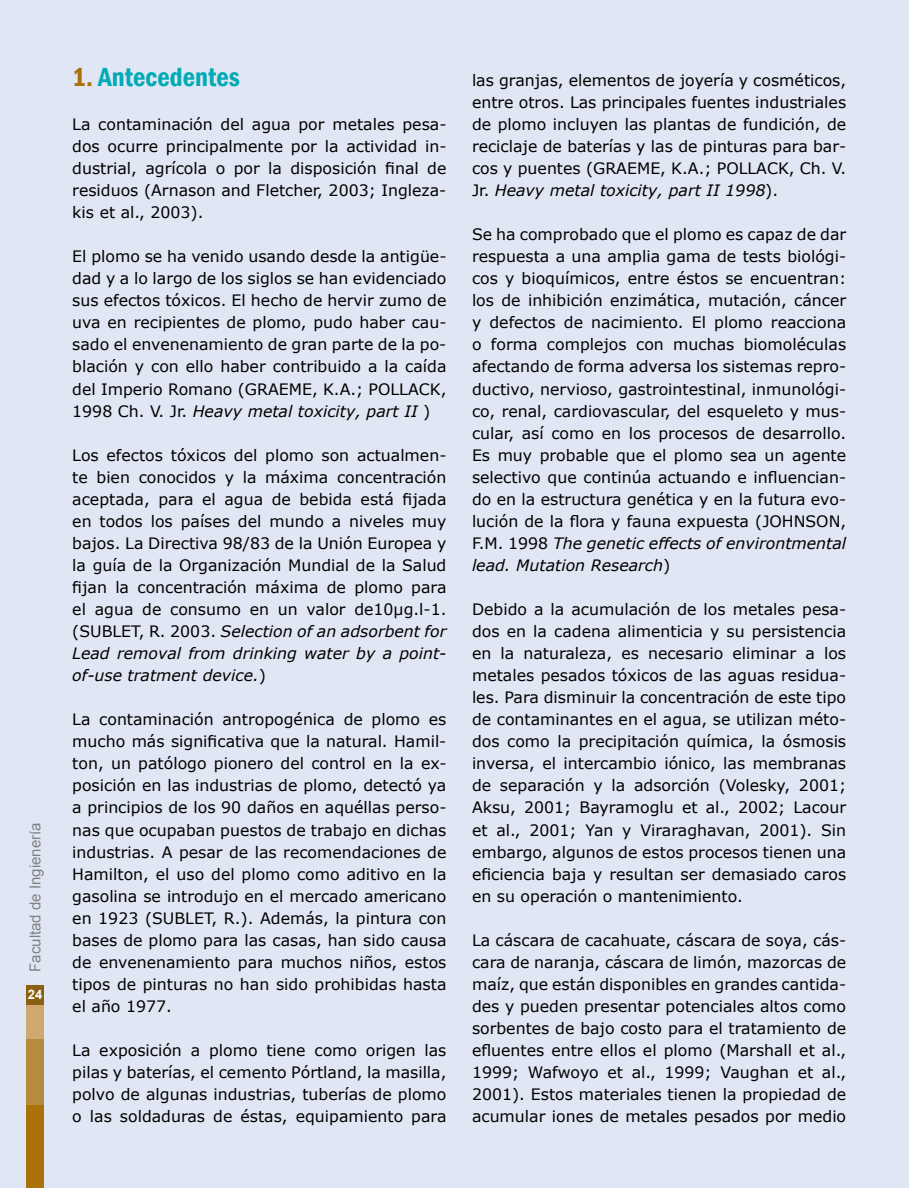
<style>
.page{position:relative;width:910px;height:1188px;background:#fff}
.page>*{position:absolute;margin:0;border:0;box-sizing:border-box;transform-origin:0 0}
.t1{font:600 condensed 27px "Franklin Gothic";color:#00abb5}
.t2{font:15.75px/22px "Verdana";color:#000;text-align:justify}
.t3{font:15px "Arial";color:#808285}
.t4{font:700 13.05px "Arial";color:#fff}
.s1{color:#ab720a}
.s2{font-style:italic}
</style>
<div class="page">
<div style="left:0;top:0;width:908px;height:1188px;background:#e1e6f4"></div>
<div style="left:26px;top:1036px;width:18px;height:100px;background:#b78b3e"></div>
<div style="left:26px;top:1106px;width:18px;height:82px;background:#ab720a"></div>
<div style="left:26px;top:992px;width:18px;height:47px;background:#d0a86d"></div>
<div style="left:26px;top:985px;width:18px;height:20px;background:#8a5f12"></div>
<p class="t3" style="left:25px;top:972px;width:151px;rotate:-90deg">Facultad de Ingienería</p>
<p class="t4" style="left:28px;top:985px;width:16px">24</p>
<h1 class="t1" style="left:72px;top:59px;width:169px"><span class="s1">1.</span> Antecedentes</h1>
<p class="t2" style="left:72px;top:113px;width:376px">La contaminación del agua por metales pesa&shy;dos ocurre principalmente por la actividad in&shy;dustrial, agrícola o por la disposición final de residuos (Arnason and Fletcher, 2003; Ingleza&shy;kis et al., 2003).</p>
<p class="t2" style="left:72px;top:245px;width:376px">El plomo se ha venido usando desde la antigüe&shy;dad y a lo largo de los siglos se han evidenciado sus efectos tóxicos. El hecho de hervir zumo de uva en recipientes de plomo, pudo haber cau&shy;sado el envenenamiento de gran parte de la po&shy;blación y con ello haber contribuido a la caída del Imperio Romano (GRAEME, K.A.; POLLACK, 1998 Ch. V. Jr. <span class="s2">Heavy metal toxicity, part II</span> )</p>
<p class="t2" style="left:72px;top:444px;width:376px">Los efectos tóxicos del plomo son actualmen&shy;te bien conocidos y la máxima concentración aceptada, para el agua de bebida está fijada en todos los países del mundo a niveles muy bajos. La Directiva 98/83 de la Unión Europea y la guía de la Organización Mundial de la Salud fijan la concentración máxima de plomo para el agua de consumo en un valor de10µg.l-1. (SUBLET, R. 2003. <span class="s2">Selection of an adsorbent for Lead removal from drinking water by a point&shy;of-use tratment device.</span>)</p>
<p class="t2" style="left:72px;top:708px;width:376px">La contaminación antropogénica de plomo es mucho más significativa que la natural. Hamil&shy;ton, un patólogo pionero del control en la ex&shy;posición en las industrias de plomo, detectó ya a principios de los 90 daños en aquéllas perso&shy;nas que ocupaban puestos de trabajo en dichas industrias. A pesar de las recomendaciones de Hamilton, el uso del plomo como aditivo en la gasolina se introdujo en el mercado americano en 1923 (SUBLET, R.). Además, la pintura con bases de plomo para las casas, han sido causa de envenenamiento para muchos niños, estos tipos de pinturas no han sido prohibidas hasta el año 1977.</p>
<p class="t2" style="left:72px;top:1039px;width:376px">La exposición a plomo tiene como origen las pilas y baterías, el cemento Pórtland, la masilla, polvo de algunas industrias, tuberías de plomo o las soldaduras de éstas, equipamiento para</p>
<p class="t2" style="left:472px;top:69px;width:376px">las granjas, elementos de joyería y cosméticos, entre otros. Las principales fuentes industriales de plomo incluyen las plantas de fundición, de reciclaje de baterías y las de pinturas para bar&shy;cos y puentes (GRAEME, K.A.; POLLACK, Ch. V.<br>Jr. <span class="s2">Heavy metal toxicity, part II 1998</span>).</p>
<p class="t2" style="left:472px;top:223px;width:376px">Se ha comprobado que el plomo es capaz de dar respuesta a una amplia gama de tests biológi&shy;cos y bioquímicos, entre éstos se encuentran: los de inhibición enzimática, mutación, cáncer y defectos de nacimiento. El plomo reacciona o forma complejos con muchas biomoléculas afectando de forma adversa los sistemas repro&shy;ductivo, nervioso, gastrointestinal, inmunológi&shy;co, renal, cardiovascular, del esqueleto y mus&shy;cular, así como en los procesos de desarrollo.<br>Es muy probable que el plomo sea un agente selectivo que continúa actuando e influencian&shy;do en la estructura genética y en la futura evo&shy;lución de la flora y fauna expuesta (JOHNSON, F.M. 1998 <span class="s2">The genetic effects of environtmental lead. Mutation Research</span>)</p>
<p class="t2" style="left:472px;top:598px;width:376px">Debido a la acumulación de los metales pesa&shy;dos en la cadena alimenticia y su persistencia en la naturaleza, es necesario eliminar a los metales pesados tóxicos de las aguas residua&shy;les. Para disminuir la concentración de este tipo de contaminantes en el agua, se utilizan méto&shy;dos como la precipitación química, la ósmosis inversa, el intercambio iónico, las membranas de separación y la adsorción (Volesky, 2001; Aksu, 2001; Bayramoglu et al., 2002; Lacour et al., 2001; Yan y Viraraghavan, 2001). Sin embargo, algunos de estos procesos tienen una eficiencia baja y resultan ser demasiado caros en su operación o mantenimiento.</p>
<p class="t2" style="left:472px;top:929px;width:376px">La cáscara de cacahuate, cáscara de soya, cás&shy;cara de naranja, cáscara de limón, mazorcas de maíz, que están disponibles en grandes cantida&shy;des y pueden presentar potenciales altos como sorbentes de bajo costo para el tratamiento de efluentes entre ellos el plomo (Marshall et al., 1999; Wafwoyo et al., 1999; Vaughan et al., 2001). Estos materiales tienen la propiedad de acumular iones de metales pesados por medio</p>
</div>
